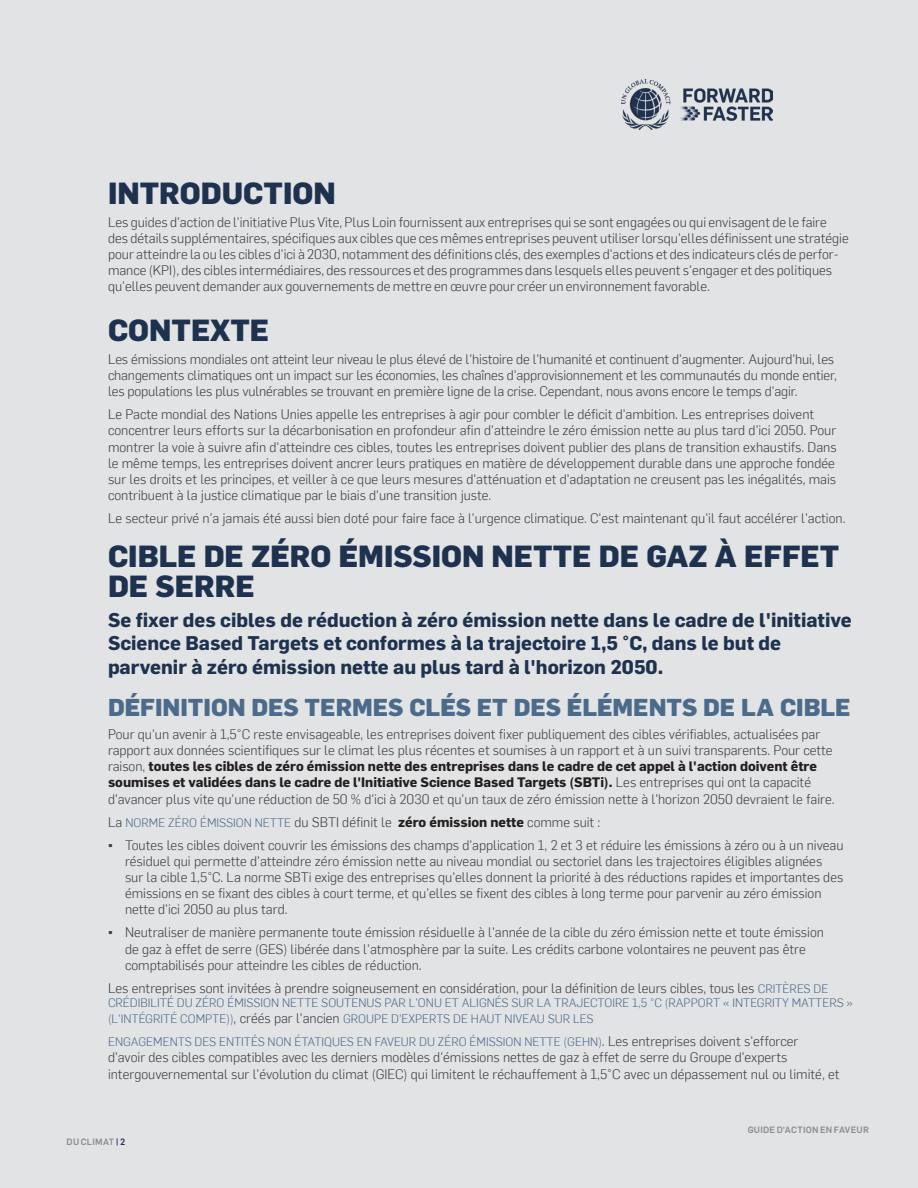
<style>
.page{position:relative;width:918px;height:1188px;background:#e2e3e4}
.page>*{position:absolute;margin:0;border:0;box-sizing:border-box;transform-origin:0 0}
.t1{font:800 30px/30px "Flama";color:#1e3250}
.Bodytext{font:800 24px "Flama";color:#4c6b8b}
.t2{font:700 19.5px/23.4px "Flama";color:#1e3250}
.Bodytext-2{font:300 13.5px/16.2px "Flama";color:#3e3e3f}
.t3{font:300 12px/16.2px "Flama";color:#4c6b8b}
.t4{font:500 9px "Flama";letter-spacing:.025em;color:#8d8d8e}
.s1{font-weight:700;color:#231f20}
.s2{font-size:12px;color:#4c6b8b}
.s3{font-family:"Arial";font-weight:400}
.s4{font-size:13.5px;color:#3e3e3f}
.s5{color:#1e3250}
</style>
<div class="page">
<img style="left:622px;top:79px;width:151px;height:51px">
<p class="t1" style="left:108px;top:177px;width:229px">INTRODUCTION</p>
<p class="Bodytext-2" style="left:108px;top:213px;width:742px">Les guides d'action de l'initiative Plus Vite, Plus Loin fournissent aux entreprises qui se sont engagées ou qui envisagent de le faire des détails supplémentaires, spécifiques aux cibles que ces mêmes entreprises peuvent utiliser lorsqu'elles définissent une stratégie pour atteindre la ou les cibles d'ici à 2030, notamment des définitions clés, des exemples d'actions et des indicateurs clés de perfor&shy;mance (KPI), des cibles intermédiaires, des ressources et des programmes dans lesquels elles peuvent s'engager et des politiques qu'elles peuvent demander aux gouvernements de mettre en œuvre pour créer un environnement favorable.</p>
<p class="t1" style="left:108px;top:314px;width:163px">CONTEXTE</p>
<p class="Bodytext-2" style="left:108px;top:350px;width:730px">Les émissions mondiales ont atteint leur niveau le plus élevé de l'histoire de l'humanité et continuent d'augmenter. Aujourd'hui, les changements climatiques ont un impact sur les économies, les chaînes d'approvisionnement et les communautés du monde entier, les populations les plus vulnérables se trouvant en première ligne de la crise. Cependant, nous avons encore le temps d'agir.</p>
<p class="Bodytext-2" style="left:108px;top:406px;width:730px">Le Pacte mondial des Nations Unies appelle les entreprises à agir pour combler le déficit d'ambition. Les entreprises doivent concentrer leurs efforts sur la décarbonisation en profondeur afin d'atteindre le zéro émission nette au plus tard d'ici 2050. Pour montrer la voie à suivre afin d'atteindre ces cibles, toutes les entreprises doivent publier des plans de transition exhaustifs. Dans le même temps, les entreprises doivent ancrer leurs pratiques en matière de développement durable dans une approche fondée sur les droits et les principes, et veiller à ce que leurs mesures d'atténuation et d'adaptation ne creusent pas les inégalités, mais contribuent à la justice climatique par le biais d'une transition juste.</p>
<p class="Bodytext-2" style="left:108px;top:510px;width:739px">Le secteur privé n'a jamais été aussi bien doté pour faire face à l'urgence climatique. C'est maintenant qu'il faut accélérer l'action.</p>
<p class="t1" style="left:108px;top:540px;width:733px">CIBLE DE ZÉRO ÉMISSION NETTE DE GAZ À EFFET<br>DE SERRE</p>
<p class="t2" style="left:108px;top:607px;width:745px">Se fixer des cibles de réduction à zéro émission nette dans le cadre de l'initiative<br>Science Based Targets et conformes à la trajectoire 1,5 °C, dans le but de parvenir à zéro émission nette au plus tard à l'horizon 2050.</p>
<p class="Bodytext" style="left:108px;top:692px;width:744px">DÉFINITION DES TERMES CLÉS ET DES ÉLÉMENTS DE LA CIBLE</p>
<p class="Bodytext-2" style="left:108px;top:725px;width:728px">Pour qu'un avenir à 1,5°C reste envisageable, les entreprises doivent fixer publiquement des cibles vérifiables, actualisées par rapport aux données scientifiques sur le climat les plus récentes et soumises à un rapport et à un suivi transparents. Pour cette raison, <span class="s1">toutes les cibles de zéro émission nette des entreprises dans le cadre de cet appel à l'action doivent être soumises et validées dans le cadre de l'Initiative Science Based Targets (SBTi).</span> Les entreprises qui ont la capacité d'avancer plus vite qu'une réduction de 50 % d'ici à 2030 et qu'un taux de zéro émission nette à l'horizon 2050 devraient le faire.</p>
<p class="Bodytext-2" style="left:108px;top:813px;width:494px">La <span class="s2">NORME ZÉRO ÉMISSION NETTE</span> du SBTI définit le <span class="s1">zéro émission nette</span> comme suit :</p>
<p class="Bodytext-2" style="left:125px;top:836px;width:720px;text-indent:-17px"><span class="s3">▪</span> Toutes les cibles doivent couvrir les émissions des champs d'application 1, 2 et 3 et réduire les émissions à zéro ou à un niveau résiduel qui permette d'atteindre zéro émission nette au niveau mondial ou sectoriel dans les trajectoires éligibles alignées sur la cible 1,5°C. La norme SBTi exige des entreprises qu'elles donnent la priorité à des réductions rapides et importantes des émissions en se fixant des cibles à court terme, et qu'elles se fixent des cibles à long terme pour parvenir au zéro émission nette d'ici 2050 au plus tard.</p>
<p class="Bodytext-2" style="left:125px;top:924px;width:701px;text-indent:-17px"><span class="s3">▪</span> Neutraliser de manière permanente toute émission résiduelle à l'année de la cible du zéro émission nette et toute émission de gaz à effet de serre (GES) libérée dans l'atmosphère par la suite. Les crédits carbone volontaires ne peuvent pas être comptabilisés pour atteindre les cibles de réduction.</p>
<p class="Bodytext-2" style="left:108px;top:979px;width:722px">Les entreprises sont invitées à prendre soigneusement en considération, pour la définition de leurs cibles, tous les <span class="s2">CRITÈRES DE</span></p>
<p class="t3" style="left:108px;top:994px;width:747px">CRÉDIBILITÉ DU ZÉRO ÉMISSION NETTE SOUTENUS PAR L'ONU ET ALIGNÉS SUR LA TRAJECTOIRE 1,5 °C (RAPPORT « INTEGRITY MATTERS » (L'INTÉGRITÉ COMPTE))<span class="s4">, créés par l'ancien</span> GROUPE D'EXPERTS DE HAUT NIVEAU SUR LES</p>
<p class="t3" style="left:108px;top:1033px;width:692px">ENGAGEMENTS DES ENTITÉS NON ÉTATIQUES EN FAVEUR DU ZÉRO ÉMISSION NETTE (GEHN)<span class="s4">. Les entreprises doivent s'efforcer</span></p>
<p class="Bodytext-2" style="left:108px;top:1049px;width:733px">d'avoir des cibles compatibles avec les derniers modèles d'émissions nettes de gaz à effet de serre du Groupe d'experts intergouvernemental sur l'évolution du climat (GIEC) qui limitent le réchauffement à 1,5°C avec un dépassement nul ou limité, et</p>
<p class="t4" style="left:67px;top:1135px;width:60px">DU CLIMAT <span class="s5">| 2</span></p>
<p class="t4" style="left:748px;top:1123px;width:123px">GUIDE D'ACTION EN FAVEUR</p>
</div>
